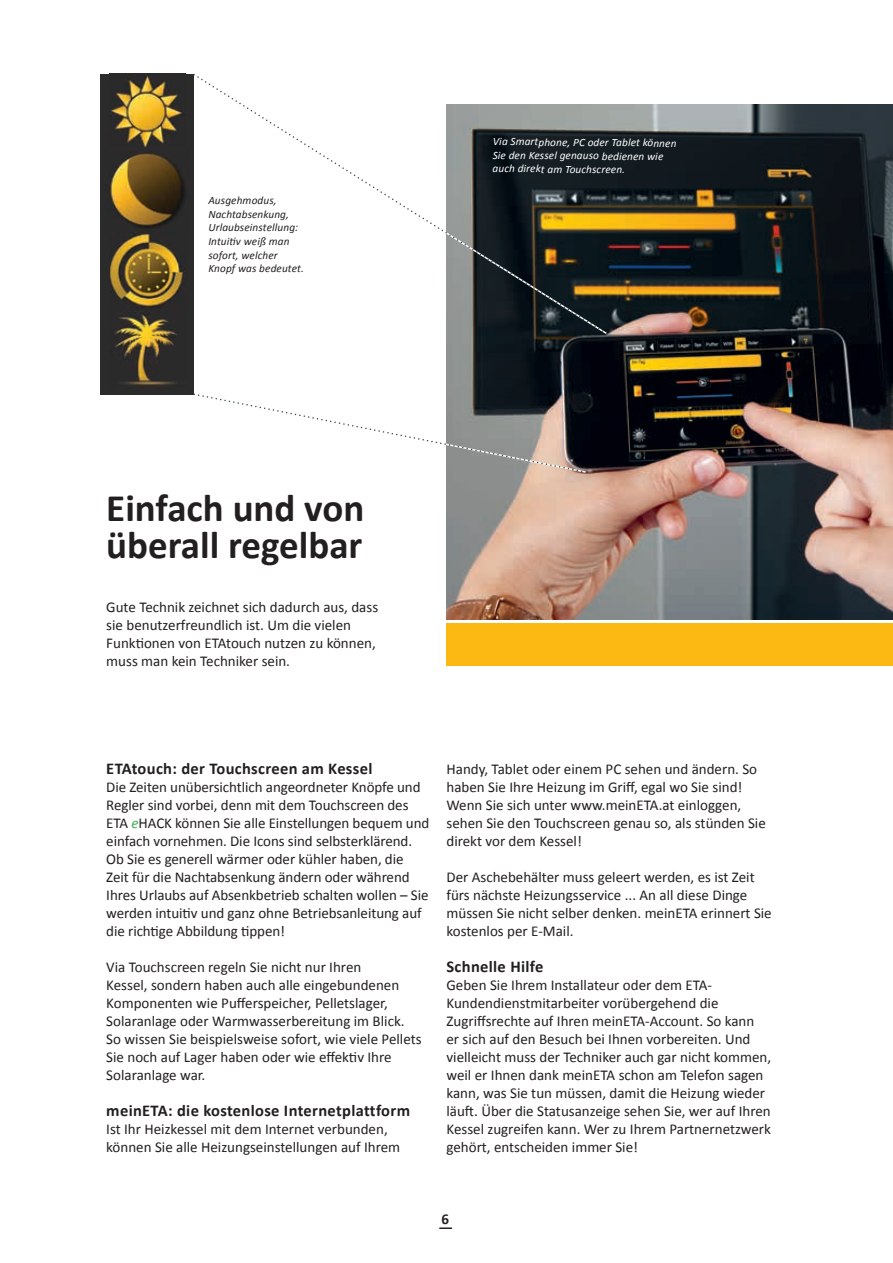
<style>
.page{position:relative;width:893px;height:1263px;background:#fff}
.page>*{position:absolute;margin:0;border:0;box-sizing:border-box;transform-origin:0 0}
.t1{font:700 39px/37.5px "Calibri";color:#231f20}
.t2{font:700 16.5px "Calibri";letter-spacing:.02em;color:#231f20}
.t3{font:15px/18px "Calibri";color:#231f20}
.t4{font:700 15px "Calibri";color:#231f20}
.t5{font:italic 11.25px/13.5px "Calibri";letter-spacing:.01em;color:#231f20}
.t6{font:italic 11.25px/13.4px "Calibri";color:#fff}
.s1{font-style:italic;color:#41ad49}
</style>
<div class="page">
<svg style="left:439px;top:1227px;width:13px;height:2px"></svg>
<div style="left:446px;top:623px;width:447px;height:43px;background:#fdb913"></div>
<img style="left:446px;top:104px;width:447px;height:515px">
<div style="left:100px;top:74px;width:93px;height:321px;background:#2c2b2c"></div>
<img style="left:111px;top:74px;width:73px;height:73px">
<img style="left:110px;top:152px;width:76px;height:77px">
<img style="left:109px;top:233px;width:75px;height:76px">
<img style="left:115px;top:312px;width:62px;height:73px">
<svg style="left:193px;top:394px;width:394px;height:79px"></svg>
<svg style="left:193px;top:74px;width:414px;height:260px"></svg>
<p class="t5" style="left:208px;top:194px;width:97px">Ausgehmodus,<br>Nachtabsenkung,<br>Urlaubseinstellung:<br>Intuitiv weiß man sofort, welcher<br>Knopf was bedeutet.</p>
<p class="t6" style="left:493px;top:135px;width:185px">Via Smartphone, PC oder Tablet können<br>Sie den Kessel genauso bedienen wie auch direkt am Touchscreen.</p>
<h1 class="t1" style="left:106px;top:489px;width:259px">Einfach und von überall regelbar</h1>
<p class="t3" style="left:106px;top:598px;width:273px">Gute Technik zeichnet sich dadurch aus, dass sie benutzerfreundlich ist. Um die vielen Funktionen von ETAtouch nutzen zu können, muss man kein Techniker sein.</p>
<p class="t2" style="left:106px;top:758px;width:268px">ETAtouch: der Touchscreen am Kessel</p>
<p class="t3" style="left:106px;top:778px;width:325px">Die Zeiten unübersichtlich angeordneter Knöpfe und Regler sind vorbei, denn mit dem Touchscreen des ETA <span class="s1">e</span>HACK können Sie alle Einstellungen bequem und einfach vornehmen. Die Icons sind selbsterklärend.<br>Ob Sie es generell wärmer oder kühler haben, die Zeit für die Nachtabsenkung ändern oder während Ihres Urlaubs auf Absenk betrieb schalten wollen – Sie werden intuitiv und ganz ohne Betriebsanleitung auf die richtige Abbildung tippen!</p>
<p class="t3" style="left:106px;top:958px;width:317px">Via Touchscreen regeln Sie nicht nur Ihren<br>Kessel, sondern haben auch alle eingebundenen Komponenten wie Pufferspeicher, Pelletslager, Solaranlage oder Warmwasserbereitung im Blick.<br>So wissen Sie beispielsweise sofort, wie viele Pellets Sie noch auf Lager haben oder wie effektiv Ihre Solaranlage war.</p>
<p class="t2" style="left:106px;top:1100px;width:305px">meinETA: die kostenlose Internetplattform</p>
<p class="t3" style="left:106px;top:1120px;width:295px">Ist Ihr Heizkessel mit dem Internet verbunden, können Sie alle Heizungseinstellungen auf Ihrem</p>
<p class="t3" style="left:446px;top:760px;width:321px">Handy, Tablet oder einem PC sehen und ändern. So haben Sie Ihre Heizung im Griff, egal wo Sie sind!<br>Wenn Sie sich unter www.meinETA.at einloggen, sehen Sie den Touchscreen genau so, als stünden Sie direkt vor dem Kessel!</p>
<p class="t3" style="left:446px;top:868px;width:327px">Der Aschebehälter muss geleert werden, es ist Zeit fürs nächste Heizungsservice ... An all diese Dinge müssen Sie nicht selber denken. meinETA erinnert Sie kostenlos per E-Mail.</p>
<p class="t2" style="left:446px;top:956px;width:98px">Schnelle Hilfe</p>
<p class="t3" style="left:446px;top:976px;width:326px">Geben Sie Ihrem Installateur oder dem ETA-Kundendienstmitarbeiter vorübergehend die Zugriffsrechte auf Ihren meinETA-Account. So kann<br>er sich auf den Besuch bei Ihnen vorbereiten. Und vielleicht muss der Techniker auch gar nicht kommen, weil er Ihnen dank meinETA schon am Telefon sagen kann, was Sie tun müssen, damit die Heizung wieder läuft. Über die Statusanzeige sehen Sie, wer auf Ihren Kessel zugreifen kann. Wer zu Ihrem Partnernetzwerk gehört, entscheiden immer Sie!</p>
<p class="t4" style="left:441px;top:1209px;width:9px">6</p>
</div>
